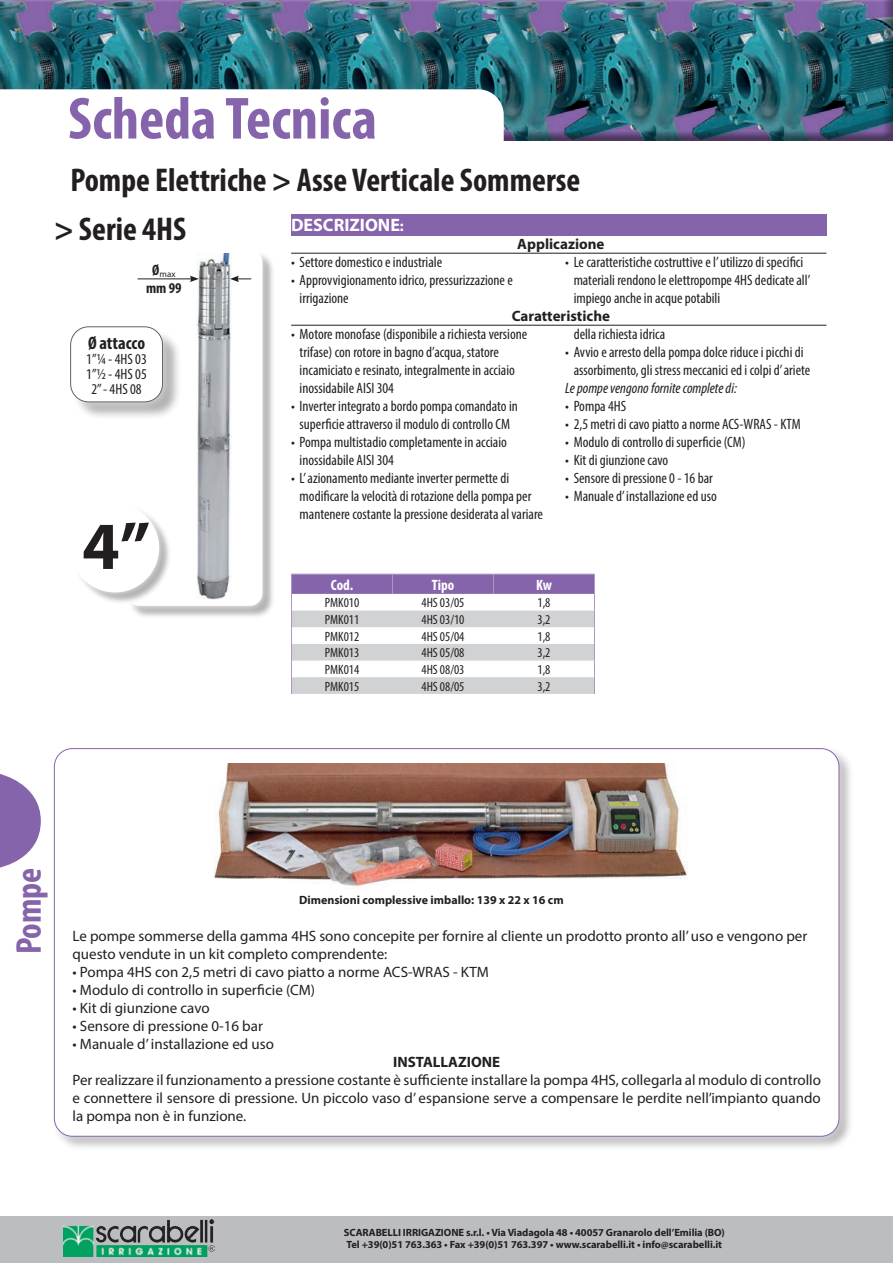
<style>
.page{position:relative;width:893px;height:1263px;background:#fff}
.page>*{position:absolute;margin:0;border:0;box-sizing:border-box;transform-origin:0 0}
.TITOLI-BARRA-POLLICI{font:700 67.65px "Myriad Pro";color:#231f20}
.t1{font:700 condensed 60px "Myriad Pro";color:#8664ab}
.t2{font:700 condensed 36px "Myriad Pro";color:#8664ab}
.t3{font:700 condensed 33px "Myriad Pro";color:#231f20}
.descrizione{font:700 18px "Myriad Pro";color:#fff}
.t4{font:700 condensed 18px "Myriad Pro";color:#231f20}
.t5{font:condensed 15px/18px "Myriad Pro";color:#231f20}
.t6{font:15px/18px "Myriad Pro";color:#231f20}
.descrizione-testo-se{font:italic condensed 15px "Myriad Pro";color:#231f20}
.descrizione-tipo{font:700 15px "Myriad Pro";color:#231f20}
._10-bold-condensed-b{font:700 condensed 15px "Myriad Pro";color:#fff}
.t7{font:700 condensed 15px "Myriad Pro";color:#231f20}
._9-centro-condensed{font:condensed 13.5px "Myriad Pro";color:#231f20}
.t8{font:700 12px "Myriad Pro";color:#231f20}
.t9{font:700 10.5px/12.6px "Myriad Pro";letter-spacing:-.01em;color:#231f20}
.t10{font:9px "Myriad Pro";color:#231f20}
.s1{font-size:15px}
.s2{font-weight:700}
</style>
<div class="page">
<div style="left:0;top:0;width:893px;height:141px;background:#231f20;opacity:.5"></div>
<svg style="left:0;top:89px;width:504px;height:52px"></svg>
<svg style="left:0;top:774px;width:41px;height:93px"></svg>
<div style="left:0;top:1216px;width:893px;height:47px;background:#bcbdc0"></div>
<img style="left:64px;top:1220px;width:150px;height:36px">
<div style="left:44px;top:738px;width:805px;height:408px;background:#fff;opacity:.75"></div>
<div style="left:54px;top:749px;width:785px;height:387px;background:#fff;border-radius:18px"></div>
<img style="left:214px;top:764px;width:474px;height:123px">
<svg style="left:291px;top:574px;width:304px;height:120px"></svg>
<div style="left:291px;top:215px;width:535px;height:21px;background:#8664ab"></div>
<hr style="left:291px;top:253px;width:535px;height:1px;background:#231f20">
<hr style="left:291px;top:325px;width:535px;height:1px;background:#231f20">
<div style="left:128px;top:251px;width:148px;height:368px;background:#231f20;opacity:.35"></div>
<div style="left:120px;top:243px;width:149px;height:369px;background:#fff;opacity:.75"></div>
<div style="left:126px;top:249px;width:136px;height:357px;background:#fff;border-radius:13px"></div>
<img style="left:186px;top:253px;width:53px;height:347px">
<hr style="left:138px;top:279px;width:54px;height:1px;background:#231f20">
<svg style="left:190px;top:276px;width:9px;height:6px"></svg>
<svg style="left:230px;top:276px;width:21px;height:6px"></svg>
<div style="left:72px;top:504px;width:99px;height:101px;background:#231f20;opacity:.35"></div>
<div style="left:64px;top:497px;width:101px;height:102px;background:#fff;opacity:.75"></div>
<div style="left:70px;top:503px;width:89px;height:89px;background:#fff;border-radius:50%"></div>
<div style="left:73px;top:329px;width:108px;height:92px;background:#231f20;opacity:.35"></div>
<div style="left:61px;top:317px;width:111px;height:95px;background:#fff;opacity:.75"></div>
<div style="left:71px;top:327px;width:92px;height:75px;background:#fff;border-radius:18px"></div>
<div style="left:70px;top:327px;width:93px;height:75px;border:1px solid #636366;border-radius:18px"></div>
<h2 class="t1" style="left:68px;top:81px;width:310px">Scheda Tecnica</h2>
<h3 class="t3" style="left:70px;top:159px;width:511px">Pompe Elettriche &gt; Asse Verticale Sommerse</h3>
<p class="t3" style="left:54px;top:208px;width:134px">&gt; Serie 4HS</p>
<p class="t10" style="left:152px;top:268px;width:25px"><sup>Ø</sup>max</p>
<p class="t7" style="left:146px;top:279px;width:37px">mm 99</p>
<p class="t4" style="left:88px;top:331px;width:59px">Ø attacco</p>
<p class="t5" style="left:86px;top:351px;width:62px;line-height:15px;text-align:center">1”1/4 - 4HS 03<br>1”1/2 - 4HS 05<br>2” - 4HS 08</p>
<p class="TITOLI-BARRA-POLLICI" style="left:82px;top:502px;width:70px">4”</p>
<p class="descrizione" style="left:291px;top:214px;width:114px">DESCRIZIONE<span class="s1">:</span></p>
<p class="descrizione-tipo" style="left:517px;top:235px;width:89px">Applicazione</p>
<p class="t5" style="left:574px;top:253px;width:238px;text-indent:-9px">• Le caratteristiche costruttive e l’ utilizzo di specifici materiali rendono le elettropompe 4HS dedicate all’ impiego anche in acque potabili</p>
<p class="descrizione-tipo" style="left:512px;top:307px;width:100px">Caratteristiche</p>
<p class="t5" style="left:300px;top:325px;width:229px;text-indent:-9px">• Motore monofase (disponibile a richiesta versione trifase) con rotore in bagno d’acqua, statore incamiciato e resinato, integralmente in acciaio inossidabile AISI 304</p>
<p class="t5" style="left:291px;top:397px;width:228px;text-align:center">• Inverter integrato a bordo pompa comandato in superficie attraverso il modulo di controllo CM</p>
<p class="t5" style="left:300px;top:433px;width:209px;text-indent:-9px">• Pompa multistadio completamente in acciaio inossidabile AISI 304</p>
<p class="t5" style="left:300px;top:469px;width:245px;text-indent:-9px">• L’ azionamento mediante inverter permette di modificare la velocità di rotazione della pompa per mantenere costante la pressione desiderata al variare</p>
<p class="t5" style="left:291px;top:253px;width:152px">• Settore domestico e industriale</p>
<p class="t5" style="left:300px;top:271px;width:215px;text-indent:-9px">• Approvvigionamento idrico, pressurizzazione e irrigazione</p>
<p class="t5" style="left:574px;top:325px;width:93px">della richiesta idrica</p>
<p class="t5" style="left:565px;top:343px;width:247px;text-align:center">• Avvio e arresto della pompa dolce riduce i picchi di assorbimento, gli stress meccanici ed i colpi d’ ariete</p>
<p class="descrizione-testo-se" style="left:565px;top:379px;width:173px">Le pompe vengono fornite complete di:</p>
<p class="t5" style="left:565px;top:397px;width:63px">• Pompa 4HS</p>
<p class="t5" style="left:565px;top:415px;width:237px">• 2,5 metri di cavo piatto a norme ACS-WRAS - KTM</p>
<p class="t5" style="left:565px;top:433px;width:182px">• Modulo di controllo di superficie (CM)</p>
<p class="t5" style="left:565px;top:451px;width:105px">• Kit di giunzione cavo</p>
<p class="t5" style="left:565px;top:469px;width:149px">• Sensore di pressione 0 - 16 bar</p>
<p class="t5" style="left:565px;top:487px;width:153px">• Manuale d’ installazione ed uso</p>
<p class="_10-bold-condensed-b" style="left:331px;top:575px;width:24px">Cod.</p>
<p class="_10-bold-condensed-b" style="left:432px;top:575px;width:24px">Tipo</p>
<p class="_10-bold-condensed-b" style="left:536px;top:575px;width:17px">Kw</p>
<p class="_9-centro-condensed" style="left:325px;top:595px;width:36px">PMK010</p>
<p class="_9-centro-condensed" style="left:421px;top:595px;width:45px">4HS 03/05</p>
<p class="_9-centro-condensed" style="left:537px;top:595px;width:15px">1,8</p>
<p class="_9-centro-condensed" style="left:325px;top:611px;width:36px">PMK011</p>
<p class="_9-centro-condensed" style="left:421px;top:611px;width:45px">4HS 03/10</p>
<p class="_9-centro-condensed" style="left:537px;top:611px;width:15px">3,2</p>
<p class="_9-centro-condensed" style="left:325px;top:628px;width:36px">PMK012</p>
<p class="_9-centro-condensed" style="left:421px;top:628px;width:45px">4HS 05/04</p>
<p class="_9-centro-condensed" style="left:537px;top:628px;width:15px">1,8</p>
<p class="_9-centro-condensed" style="left:325px;top:645px;width:36px">PMK013</p>
<p class="_9-centro-condensed" style="left:421px;top:645px;width:45px">4HS 05/08</p>
<p class="_9-centro-condensed" style="left:537px;top:645px;width:15px">3,2</p>
<p class="_9-centro-condensed" style="left:325px;top:661px;width:36px">PMK014</p>
<p class="_9-centro-condensed" style="left:421px;top:661px;width:45px">4HS 08/03</p>
<p class="_9-centro-condensed" style="left:537px;top:661px;width:15px">1,8</p>
<p class="_9-centro-condensed" style="left:325px;top:678px;width:36px">PMK015</p>
<p class="_9-centro-condensed" style="left:421px;top:678px;width:45px">4HS 08/05</p>
<p class="_9-centro-condensed" style="left:537px;top:678px;width:15px">3,2</p>
<h3 class="t2" style="left:6px;top:954px;width:88px;rotate:-90deg">Pompe</h3>
<p class="t8" style="left:299px;top:892px;width:266px">Dimensioni complessive imballo: 139 x 22 x 16 cm</p>
<p class="t6" style="left:72px;top:927px;width:736px">Le pompe sommerse della gamma 4HS sono concepite per fornire al cliente un prodotto pronto all’ uso e vengono per questo vendute in un kit completo comprendente:</p>
<p class="t6" style="left:72px;top:963px;width:418px">• Pompa 4HS con 2,5 metri di cavo piatto a norme ACS-WRAS - KTM</p>
<p class="t6" style="left:72px;top:981px;width:244px">• Modulo di controllo in superficie (CM)</p>
<p class="t6" style="left:72px;top:999px;width:139px">• Kit di giunzione cavo</p>
<p class="t6" style="left:72px;top:1017px;width:192px">• Sensore di pressione 0-16 bar</p>
<p class="t6" style="left:72px;top:1035px;width:203px">• Manuale d’ installazione ed uso</p>
<p class="t6" style="left:72px;top:1053px;width:750px;text-indent:321px"><span class="s2">INSTALLAZIONE<br></span>Per realizzare il funzionamento a pressione costante è sufficiente installare la pompa 4HS, collegarla al modulo di controllo e connettere il sensore di pressione. Un piccolo vaso d’ espansione serve a compensare le perdite nell’impianto quando la pompa non è in funzione.</p>
<p class="t9" style="left:344px;top:1225px;width:382px">SCARABELLI IRRIGAZIONE s.r.l. • Via Viadagola 48 • 40057 Granarolo dell’Emilia (BO)<br>Tel +39(0)51 763.363 • Fax +39(0)51 763.397 • www.scarabelli.it • info@scarabelli.it</p>
</div>
